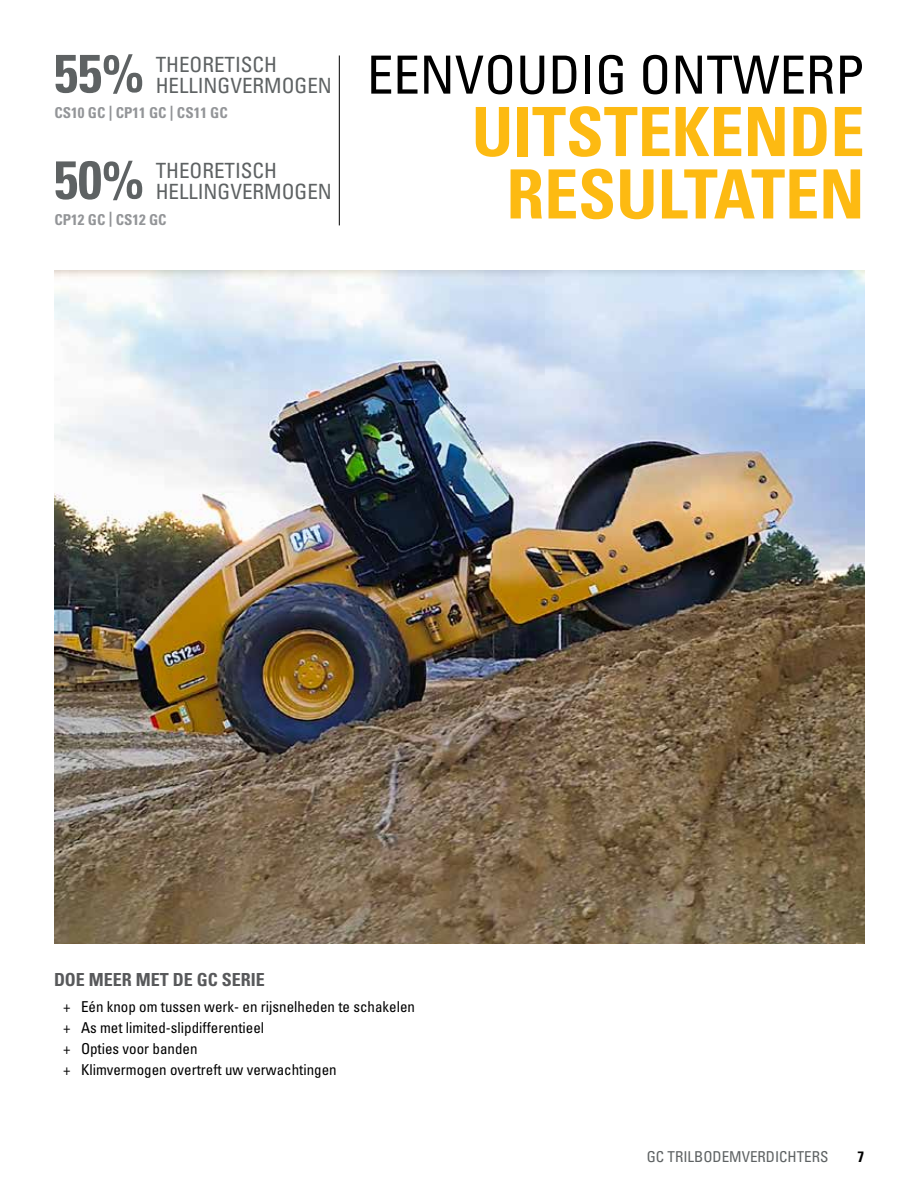
<style>
.page{position:relative;width:918px;height:1188px;background:#fff}
.page>*{position:absolute;margin:0;border:0;box-sizing:border-box;transform-origin:0 0}
.Subhead_large_yellow{font:700 condensed 67.95px/62.4px "Univers LT Std";color:#fdba12;text-align:center}
.t1{font:700 condensed 54px "Univers LT Std";color:#5e6263}
.Headline_large_black{font:condensed 52.65px "Univers LT Std";color:#000}
.t2{font:condensed 21px/21px "Univers LT Std";color:#5e6263}
.Subhead_small_gray{font:700 condensed 18px "Univers LT Std";color:#58595b}
.t3{font:condensed 15px "Univers LT Std";color:#000}
.t4{font:700 condensed 15px "Univers LT Std";color:#939598}
.t5{font:condensed 15px "Univers LT Std";color:#5e6263}
.t6{font:700 condensed 15px "Univers LT Std";color:#000}
</style>
<div class="page">
<hr style="left:339px;top:56px;width:1px;height:169px;background:#000">
<img style="left:55px;top:270px;width:810px;height:674px">
<p class="t1" style="left:54px;top:40px;width:91px">55%</p>
<p class="t4" style="left:55px;top:104px;width:175px">CS10 GC | CP11 GC | CS11 GC</p>
<p class="t2" style="left:156px;top:53px;width:178px">THEORETISCH<br>HELLINGVERMOGEN</p>
<p class="t1" style="left:54px;top:147px;width:91px">50%</p>
<p class="t4" style="left:55px;top:210px;width:114px">CP12 GC | CS12 GC</p>
<p class="t2" style="left:156px;top:160px;width:178px">THEORETISCH<br>HELLINGVERMOGEN</p>
<p class="Headline_large_black" style="left:367px;top:42px;width:499px">EENVOUDIG ONTWERP</p>
<p class="Subhead_large_yellow" style="left:472px;top:100px;width:394px">UITSTEKENDE<br>RESULTATEN</p>
<p class="Subhead_small_gray" style="left:54px;top:969px;width:212px">DOE MEER MET DE GC SERIE</p>
<p class="t3" style="left:63px;top:997px;width:354px">+ Eén knop om tussen werk- en rijsnelheden te schakelen</p>
<p class="t3" style="left:63px;top:1018px;width:203px">+ As met limited-slipdifferentieel</p>
<p class="t3" style="left:63px;top:1039px;width:136px">+ Opties voor banden</p>
<p class="t3" style="left:63px;top:1060px;width:275px">+ Klimvermogen overtreft uw verwachtingen</p>
<p class="t5" style="left:647px;top:1147px;width:183px">GC TRILBODEMVERDICHTERS</p>
<p class="t6" style="left:857px;top:1147px;width:8px">7</p>
</div>
